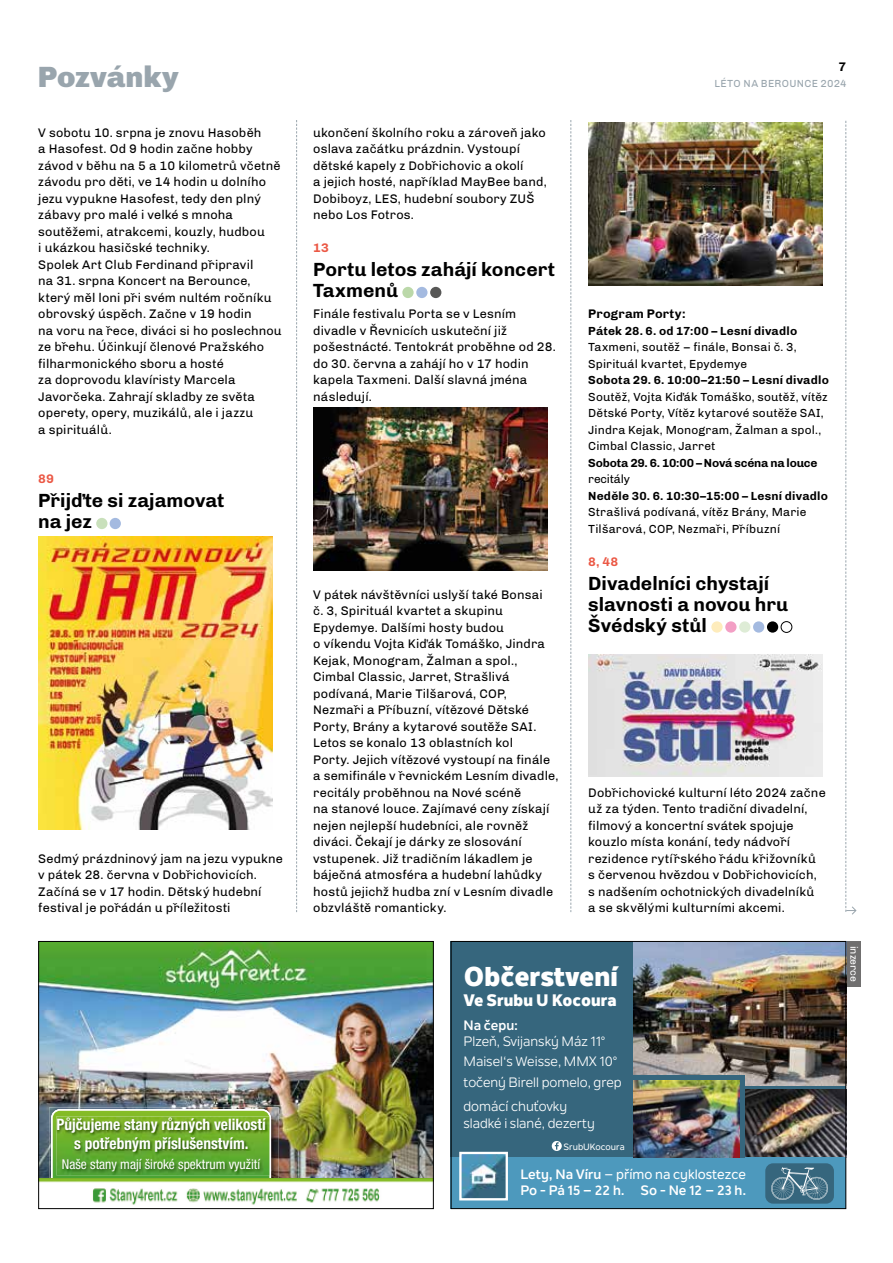
<style>
.page{position:relative;width:893px;height:1263px;background:#fff}
.page>*{position:absolute;margin:0;border:0;box-sizing:border-box;transform-origin:0 0}
.t1{font:900 30px "Chivo";color:#99a5ad}
.t2{font:800 27px "Nolan Next";letter-spacing:-.005em;color:#fff}
.t3{font:700 19.5px/21px "Chivo";color:#000}
.t4{font:800 16.5px "Nolan Next";color:#fff}
.t5{font:700 condensed 15.75px/18.9px "Helvetica Neue LT Pro";color:#fff;text-align:center}
.t6{font:13.5px/20.4px "Nolan Next";color:#fff}
.t7{font:700 13.5px/16.2px "Nolan Next";color:#fff}
.t8{font:condensed 13.5px "Helvetica Neue LT Pro";color:#fff}
.t9{font:12.75px/16.5px "Chivo";letter-spacing:.01em;color:#000}
.t10{font:700 12.75px "Chivo";letter-spacing:.02em;color:#000}
.t11{font:700 12.75px "Chivo";color:#eb5845}
.t12{font:12px/16.5px "Chivo";letter-spacing:.015em;color:#000}
.t13{font:700 12px "Chivo";letter-spacing:.015em;color:#000}
.t14{font:700 12px "Chivo";letter-spacing:-.015em;color:#000}
.t15{font:12px "Chivo";letter-spacing:-.01em;color:#000}
.t16{font:10.5px "Chivo";letter-spacing:.03em;color:#99a5ad}
.t17{font:10.5px "Chivo";color:#fff}
.t18{font:500 9px "Nolan Next";color:#fff}
.s1{font-weight:500}
</style>
<div class="page">
<div style="left:845px;top:941px;width:15px;height:45px;background:#706f6f"></div>
<svg style="left:296px;top:120px;width:1px;height:792px"></svg>
<svg style="left:570px;top:120px;width:1px;height:792px"></svg>
<svg style="left:845px;top:121px;width:12px;height:794px"></svg>
<div style="left:96px;top:518px;width:11px;height:11px;background:#c9e0bb;border-radius:50%"></div>
<div style="left:110px;top:518px;width:11px;height:11px;background:#a4bae0;border-radius:50%"></div>
<img style="left:38px;top:537px;width:234px;height:293px">
<div style="left:402px;top:287px;width:12px;height:11px;background:#bbd8a9;border-radius:50%"></div>
<div style="left:416px;top:287px;width:11px;height:11px;background:#a4bae0;border-radius:50%"></div>
<div style="left:430px;top:287px;width:11px;height:11px;background:#575756;border-radius:50%"></div>
<img style="left:313px;top:407px;width:234px;height:163px">
<img style="left:588px;top:123px;width:234px;height:162px">
<div style="left:711px;top:621px;width:12px;height:12px;background:#feecbc;border-radius:50%"></div>
<div style="left:725px;top:621px;width:11px;height:12px;background:#f39fc5;border-radius:50%"></div>
<div style="left:739px;top:621px;width:11px;height:12px;background:#deecd6;border-radius:50%"></div>
<div style="left:753px;top:621px;width:11px;height:12px;background:#a4bae0;border-radius:50%"></div>
<div style="left:767px;top:621px;width:11px;height:12px;background:#000;border-radius:50%"></div>
<div style="left:781px;top:621px;width:11px;height:12px;border:1px solid #000;border-radius:50%"></div>
<img style="left:588px;top:654px;width:234px;height:123px">
<img style="left:40px;top:943px;width:392px;height:235px">
<img style="left:49px;top:1107px;width:230px;height:71px">
<svg style="left:51px;top:1109px;width:220px;height:69px;background:#64a132"></svg>
<img style="left:40px;top:1178px;width:392px;height:27px">
<div style="left:38px;top:941px;width:396px;height:268px;border:1px solid #000"></div>
<div style="left:451px;top:941px;width:395px;height:217px;background:#36667d"></div>
<img style="left:634px;top:943px;width:210px;height:143px">
<img style="left:745px;top:1090px;width:99px;height:68px">
<div style="left:451px;top:1158px;width:395px;height:51px;background:#4d99bd"></div>
<svg style="left:458px;top:1151px;width:51px;height:50px"></svg>
<svg style="left:552px;top:1141px;width:10px;height:10px"></svg>
<div style="left:765px;top:1163px;width:69px;height:40px;background:#36667d;border-radius:8px"></div>
<svg style="left:771px;top:1167px;width:57px;height:33px"></svg>
<img style="left:634px;top:1080px;width:106px;height:78px">
<div style="left:633px;top:1075px;width:108px;height:5px;background:#36667d"></div>
<hr style="left:740px;top:1075px;width:4px;height:83px;background:#36667d">
<div style="left:451px;top:941px;width:395px;height:268px;border:1px solid #000"></div>
<h1 class="t1" style="left:38px;top:59px;width:142px">Pozvánky</h1>
<p class="t9" style="left:38px;top:124px;width:245px">V sobotu 10. srpna je znovu Hasoběh<br>a Hasofest. Od 9 hodin začne hobby závod v běhu na 5 a 10 kilometrů včetně závodu pro děti, ve 14 hodin u dolního jezu vypukne Hasofest, tedy den plný zábavy pro malé i velké s mnoha soutěžemi, atrakcemi, kouzly, hudbou<br>i ukázkou hasičské techniky.<br>Spolek Art Club Ferdinand připravil<br>na 31. srpna Koncert na Berounce, který měl loni při svém nultém ročníku obrovský úspěch. Začne v 19 hodin<br>na voru na řece, diváci si ho poslechnou ze břehu. Účinkují členové Pražského filharmonického sboru a hosté<br>za doprovodu klavíristy Marcela Javorčeka. Zahrají skladby ze světa operety, opery, muzikálů, ale i jazzu<br>a spirituálů.</p>
<p class="t11" style="left:38px;top:471px;width:17px">89</p>
<h3 class="t3" style="left:38px;top:490px;width:188px">Přijďte si zajamovat na jez</h3>
<p class="t9" style="left:38px;top:850px;width:246px">Sedmý prázdninový jam na jezu vypukne v pátek 28. června v Dobřichovicích.<br>Začíná se v 17 hodin. Dětský hudební festival je pořádán u příležitosti</p>
<p class="t5" style="left:56px;top:1114px;width:211px">Půjčujeme stany různých velikostí s potřebným příslušenstvím.</p>
<p class="t8" style="left:62px;top:1156px;width:200px">Naše stany mají široké spektrum využití</p>
<p class="t10" style="left:838px;top:59px;width:9px">7</p>
<p class="t9" style="left:313px;top:124px;width:235px">ukončení školního roku a zároveň jako oslava začátku prázdnin. Vystoupí dětské kapely z Dobřichovic a okolí<br>a jejich hosté, například MayBee band, Dobiboyz, LES, hudební soubory ZUŠ nebo Los Fotros.</p>
<p class="t11" style="left:313px;top:240px;width:17px">13</p>
<h3 class="t3" style="left:313px;top:259px;width:243px">Portu letos zahájí koncert<br>Taxmenů</h3>
<p class="t9" style="left:313px;top:305px;width:244px">Finále festivalu Porta se v Lesním divadle v Řevnicích uskuteční již pošestnácté. Tentokrát proběhne od 28. do 30. června a zahájí ho v 17 hodin kapela Taxmeni. Další slavná jména následují.</p>
<p class="t9" style="left:313px;top:586px;width:247px">V pátek návštěvníci uslyší také Bonsai<br>č. 3, Spirituál kvartet a skupinu Epydemye. Dalšími hosty budou<br>o víkendu Vojta Kiďák Tomáško, Jindra Kejak, Monogram, Žalman a spol., Cimbal Classic, Jarret, Strašlivá podívaná, Marie Tilšarová, COP, Nezmaři a Příbuzní, vítězové Dětské Porty, Brány a kytarové soutěže SAI.<br>Letos se konalo 13 oblastních kol<br>Porty. Jejich vítězové vystoupí na finále a semifinále v řevnickém Lesním divadle, recitály proběhnou na Nové scéně<br>na stanové louce. Zajímavé ceny získají nejen nejlepší hudebníci, ale rovněž diváci. Čekají je dárky ze slosování vstupenek. Již tradičním lákadlem je báječná atmosféra a hudební lahůdky hostů jejichž hudba zní v Lesním divadle obzvláště romanticky.</p>
<p class="t16" style="left:714px;top:77px;width:134px">LÉTO NA BEROUNCE 2024</p>
<p class="t10" style="left:588px;top:306px;width:99px">Program Porty:</p>
<p class="t13" style="left:588px;top:323px;width:210px">Pátek 28. 6. od 17:00 – Lesní divadlo</p>
<p class="t12" style="left:588px;top:339px;width:210px">Taxmeni, soutěž – finále, Bonsai č. 3,<br>Spirituál kvartet, Epydemye</p>
<p class="t13" style="left:588px;top:373px;width:242px">Sobota 29. 6. 10:00–21:50 – Lesní divadlo</p>
<p class="t12" style="left:588px;top:388px;width:241px">Soutěž, Vojta Kiďák Tomáško, soutěž, vítěz Dětské Porty, Vítěz kytarové soutěže SAI, Jindra Kejak, Monogram, Žalman a spol., Cimbal Classic, Jarret</p>
<p class="t14" style="left:588px;top:455px;width:231px">Sobota 29. 6. 10:00 – Nová scéna na louce</p>
<p class="t15" style="left:588px;top:472px;width:43px">recitály</p>
<p class="t13" style="left:588px;top:488px;width:241px">Neděle 30. 6. 10:30–15:00 – Lesní divadlo</p>
<p class="t12" style="left:588px;top:504px;width:220px">Strašlivá podívaná, vítěz Brány, Marie<br>Tilšarová, COP, Nezmaři, Příbuzní</p>
<p class="t11" style="left:588px;top:554px;width:32px">8, 48</p>
<h3 class="t3" style="left:588px;top:572px;width:201px">Divadelníci chystají slavnosti a novou hru<br>Švédský stůl</h3>
<p class="t9" style="left:588px;top:784px;width:239px">Dobřichovické kulturní léto 2024 začne už za týden. Tento tradiční divadelní, filmový a koncertní svátek spojuje kouzlo místa konání, tedy nádvoří rezidence rytířského řádu křižovníků s červenou hvězdou v Dobřichovicích, s nadšením ochotnických divadelníků<br>a se skvělými kulturními akcemi.</p>
<h2 class="t2" style="left:463px;top:960px;width:156px">Občerstvení</h2>
<p class="t4" style="left:463px;top:990px;width:155px">Ve Srubu U Kocoura</p>
<p class="t7" style="left:463px;top:1017px;width:56px">Na čepu:</p>
<p class="t6" style="left:463px;top:1031px;width:160px">Plzeň, Svijanský Máz 11°<br>Maisel‘s Weisse, MMX 10° točený Birell pomelo, grep</p>
<p class="t6" style="left:463px;top:1098px;width:133px;line-height:16.2px">domácí chuťovky sladké i slané, dezerty</p>
<p class="t7" style="left:520px;top:1166px;width:227px">Lety, Na Víru <span class="s1">– přímo na cyklostezce<br></span>Po - Pá 15 – 22 h. So - Ne 12 – 23 h.</p>
<p class="t18" style="left:563px;top:1141px;width:63px">SrubUKocoura</p>
<p class="t17" style="left:860px;top:946px;width:38px;rotate:90deg">inzerce</p>
</div>
